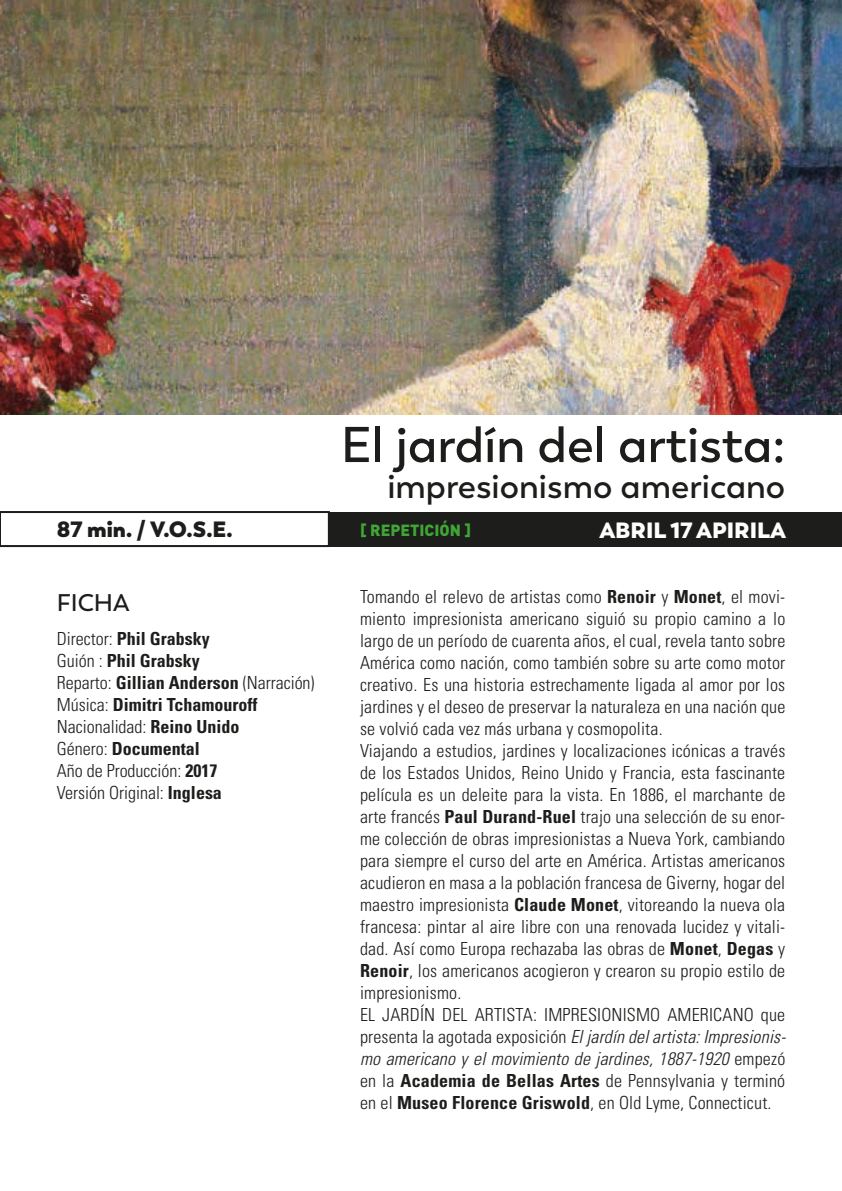
<style>
.page{position:relative;width:842px;height:1191px;background:#fff}
.page>*{position:absolute;margin:0;border:0;box-sizing:border-box;transform-origin:0 0}
.t1{font:600 50px "Trenda";color:#1d1d1b}
.t2{font:600 34px "Trenda";color:#1d1d1b}
.t3{font:600 24px "Trenda";color:#1d1d1b}
.t4{font:800 22px "Trenda";color:#1d1d1b}
.t5{font:800 22px "Trenda";color:#fff}
.t6{font:300 condensed 18px/22px "Univers";letter-spacing:.01em;color:#1d1d1b}
.t7{font:900 16px "DIN";color:#3fa535}
.s1{font-weight:700}
.s2{font-style:italic}
</style>
<div class="page">
<div style="left:256px;top:512px;width:586px;height:34px;background:#1d1d1b"></div>
<div style="left:0;top:512px;width:329px;height:34px;background:#fff"></div>
<div style="left:0;top:511px;width:330px;height:36px;border:2px solid #1d1d1b"></div>
<img style="left:0;top:0;width:842px;height:414px">
<h1 class="t1" style="left:341px;top:415px;width:446px">El jardín del artista:</h1>
<h2 class="t2" style="left:387px;top:466px;width:399px">impresionismo americano</h2>
<p class="t4" style="left:57px;top:515px;width:177px">87 min. / V.O.S.E.</p>
<p class="t7" style="left:360px;top:519px;width:113px">[ REPETICIÓN ]</p>
<p class="t5" style="left:599px;top:516px;width:188px">ABRIL 17 APIRILA</p>
<h3 class="t3" style="left:57px;top:588px;width:74px">Ficha</h3>
<p class="t6" style="left:57px;top:627px;width:259px">Director: <span class="s1">Phil Grabsky<br></span>Guión : <span class="s1">Phil Grabsky<br></span>Reparto: <span class="s1">Gillian Anderson</span> (Narración)<br>Música: <span class="s1">Dimitri Tchamouroff<br></span>Nacionalidad: <span class="s1">Reino Unido<br></span>Género: <span class="s1">Documental<br></span>Año de Producción: <span class="s1">2017<br></span>Versión Original: <span class="s1">Inglesa</span></p>
<p class="t6" style="left:360px;top:585px;width:427px">Tomando el relevo de artistas como <span class="s1">Renoir</span> y <span class="s1">Monet</span>, el movi&shy;miento impresionista americano siguió su propio camino a lo largo de un período de cuarenta años, el cual, revela tanto sobre América como nación, como también sobre su arte como motor creativo. Es una historia estrechamente ligada al amor por los jardines y el deseo de preservar la naturaleza en una nación que se volvió cada vez más urbana y cosmopolita.<br>Viajando a estudios, jardines y localizaciones icónicas a través de los Estados Unidos, Reino Unido y Francia, esta fascinante película es un deleite para la vista. En 1886, el marchante de arte francés <span class="s1">Paul Durand-Ruel</span> trajo una selección de su enor&shy;me colección de obras impresionistas a Nueva York, cambiando para siempre el curso del arte en América. Artistas americanos acudieron en masa a la población francesa de Giverny, hogar del maestro impresionista <span class="s1">Claude Monet</span>, vitoreando la nueva ola francesa: pintar al aire libre con una renovada lucidez y vitali&shy;dad. Así como Europa rechazaba las obras de <span class="s1">Monet</span>, <span class="s1">Degas</span> y <span class="s1">Renoir</span>, los americanos acogieron y crearon su propio estilo de impresionismo.<br>El jardín del</p>
<p class="t6" style="left:475px;top:1003px;width:85px">artista: impre</p>
<p class="t6" style="left:588px;top:1003px;width:91px">sionismo amer</p>
<p class="t6" style="left:709px;top:1003px;width:15px">icano</p>
<p class="t6" style="left:360px;top:1003px;width:427px;text-align:justify;text-indent:401px">que presenta la agotada exposición <span class="s2">El jardín del artista: Impresionis&shy;mo americano y el movimiento de jardines, 1887-1920</span> empezó en la <span class="s1">Academia de Bellas Artes</span> de Pennsylvania y terminó en el <span class="s1">Museo Florence Griswold</span>, en Old Lyme, Connecticut.</p>
</div>
